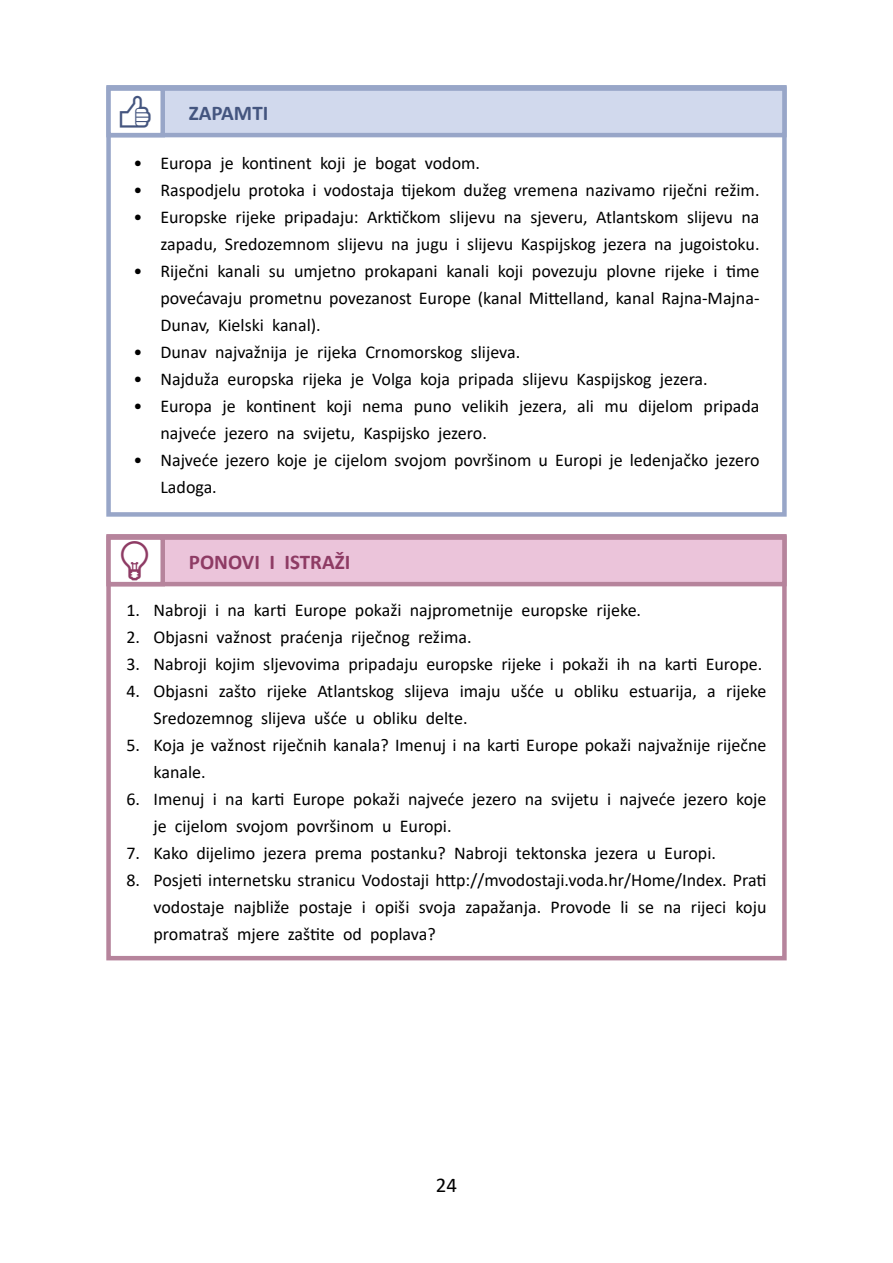
<style>
.page{position:relative;width:893px;height:1263px;background:#fff}
.page>*{position:absolute;margin:0;border:0;box-sizing:border-box;transform-origin:0 0}
.t1{font:700 21px "Calibri";color:#8e3b64}
.t2{font:700 21px "Calibri";color:#44557f}
.t3{font:21px "Calibri";color:#000}
.t4{font:18px/27px "Calibri";color:#000}
</style>
<div class="page">
<svg style="left:106px;top:140px;width:681px;height:377px"></svg>
<div style="left:106px;top:534px;width:681px;height:426px;background:#fff;border:4px solid #b6849c"></div>
<div style="left:107px;top:535px;width:680px;height:51px;background:#ebc4da;border:4px solid #b6849c"></div>
<div style="left:106px;top:535px;width:59px;height:51px;background:#fff;border:4px solid #b6849c"></div>
<svg style="left:106px;top:85px;width:681px;height:55px;background:#cad2e7"></svg>
<p class="t2" style="left:189px;top:98px;width:81px">ZAPAMTI</p>
<p class="t4" style="left:133px;top:149px;width:348px">• Europa je kontinent koji je bogat vodom.</p>
<p class="t4" style="left:133px;top:176px;width:628px">• Raspodjelu protoka i vodostaja tijekom dužeg vremena nazivamo riječni režim.</p>
<p class="t4" style="left:133px;top:203px;width:628px;text-align:right">• Europske rijeke pripadaju: Arktičkom slijevu na sjeveru, Atlantskom slijevu na zapadu, Sredozemnom slijevu na jugu i slijevu Kaspijskog jezera na jugoistoku.</p>
<p class="t4" style="left:160px;top:257px;width:601px;text-align:justify;text-indent:-27px">• Riječni kanali su umjetno prokapani kanali koji povezuju plovne rijeke i time povećavaju prometnu povezanost Europe (kanal Mittelland, kanal Rajna-Majna-Dunav, Kielski kanal).</p>
<p class="t4" style="left:133px;top:338px;width:388px">• Dunav najvažnija je rijeka Crnomorskog slijeva.</p>
<p class="t4" style="left:133px;top:365px;width:576px">• Najduža europska rijeka je Volga koja pripada slijevu Kaspijskog jezera.</p>
<p class="t4" style="left:160px;top:392px;width:601px;text-indent:-27px">• Europa je kontinent koji nema puno velikih jezera, ali mu dijelom pripada najveće jezero na svijetu, Kaspijsko jezero.</p>
<p class="t4" style="left:160px;top:446px;width:601px;text-indent:-27px">• Najveće jezero koje je cijelom svojom površinom u Europi je ledenjačko jezero<br>Ladoga.</p>
<p class="t1" style="left:189px;top:547px;width:163px">PONOVI I ISTRAŽI</p>
<p class="t4" style="left:126px;top:596px;width:516px">1. Nabroji i na karti Europe pokaži najprometnije europske rijeke.</p>
<p class="t4" style="left:126px;top:623px;width:347px">2. Objasni važnost praćenja riječnog režima.</p>
<p class="t4" style="left:126px;top:650px;width:637px">3. Nabroji kojim sljevovima pripadaju europske rijeke i pokaži ih na karti Europe.</p>
<p class="t4" style="left:153px;top:677px;width:614px;text-indent:-27px">4. Objasni zašto rijeke Atlantskog slijeva imaju ušće u obliku estuarija, a rijeke<br>Sredozemnog slijeva ušće u obliku delte.</p>
<p class="t4" style="left:153px;top:731px;width:614px;text-indent:-27px">5. Koja je važnost riječnih kanala? Imenuj i na karti Europe pokaži najvažnije riječne kanale.</p>
<p class="t4" style="left:153px;top:785px;width:614px;text-indent:-27px">6. Imenuj i na karti Europe pokaži najveće jezero na svijetu i najveće jezero koje je cijelom svojom površinom u Europi.</p>
<p class="t4" style="left:126px;top:839px;width:591px">7. Kako dijelimo jezera prema postanku? Nabroji tektonska jezera u Europi.</p>
<p class="t4" style="left:153px;top:866px;width:614px;text-align:justify;text-indent:-27px">8. Posjeti internetsku stranicu Vodostaji http://mvodostaji.voda.hr/Home/Index. Prati vodostaje najbliže postaje i opiši svoja zapažanja. Provode li se na rijeci koju promatraš mjere zaštite od poplava?</p>
<p class="t3" style="left:436px;top:1170px;width:23px">24</p>
</div>
